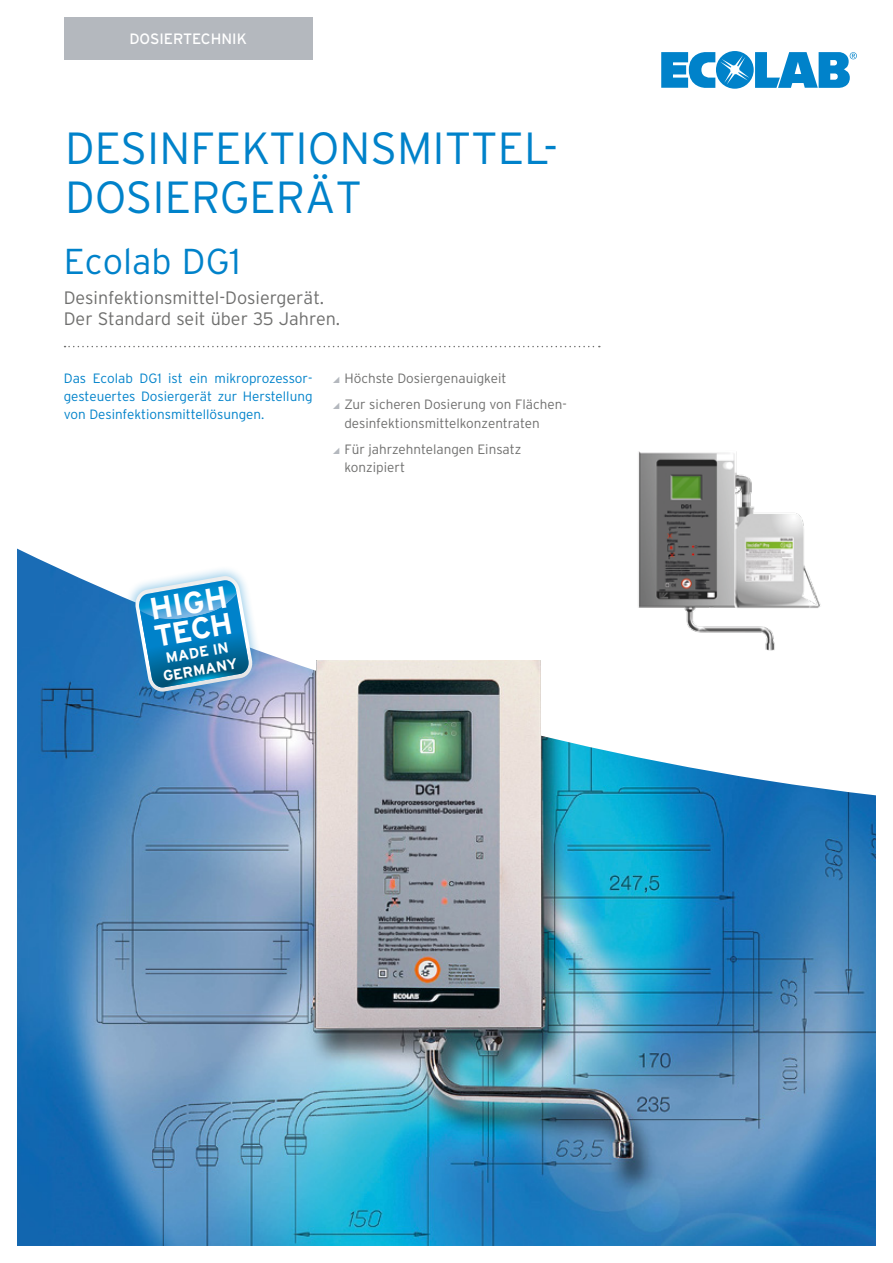
<style>
.page{position:relative;width:893px;height:1263px;background:#fff}
.page>*{position:absolute;margin:0;border:0;box-sizing:border-box;transform-origin:0 0}
.Headline_Titel{font:300 45px/49.5px "Interstate";color:#0082ca}
.Produktname{font:300 36px "Interstate";color:#0082ca}
.t1{font:700 30.9px "Interstate";color:#fff}
.t2{font:700 30.15px "Interstate";color:#fff}
.Produktbeschreibung{font:300 18px/21.6px "Interstate";color:#6f6f6e}
.Kategorie{font:15px "Interstate";color:#fff}
.t3{font:700 14.7px/17.7px "Interstate";color:#fff;text-align:center}
.t4{font:300 13.5px/18px "Interstate";color:#6f6f6e}
.Bodytext{font:300 13.5px/18px "Interstate";color:#0082ca;text-align:justify}
.s1{color:#b4b8be}
</style>
<div class="page">
<svg style="left:65px;top:346px;width:535px;height:1px"></svg>
<svg style="left:661px;top:51px;width:196px;height:38px"></svg>
<img style="left:17px;top:549px;width:859px;height:697px">
<img style="left:316px;top:660px;width:225px;height:497px">
<div style="left:64px;top:17px;width:249px;height:43px;background:#b4b8be"></div>
<img style="left:619px;top:451px;width:211px;height:212px">
<svg style="left:119px;top:560px;width:150px;height:148px"></svg>
<img style="left:138px;top:580px;width:99px;height:41px">
<p class="Kategorie" style="left:129px;top:30px;width:119px">DOSIERTECHNIK</p>
<p class="Headline_Titel" style="left:65px;top:123px;width:494px">DESINFEKTIONSMITTEL-<br>DOSIERGERÄT</p>
<p class="Produktname" style="left:64px;top:241px;width:178px">Ecolab DG1</p>
<p class="Produktbeschreibung" style="left:64px;top:286px;width:278px">Desinfektionsmittel-Dosiergerät.<br>Der Standard seit über 35 Jahren.</p>
<p class="Bodytext" style="left:64px;top:369px;width:250px">Das Ecolab DG1 ist ein mikroprozessor&shy;gesteuertes Dosiergerät zur Herstellung von Desinfektionsmittellösungen.</p>
<p class="t4" style="left:332px;top:369px;width:176px"><span class="s1">◢</span> Höchste Dosiergenauigkeit</p>
<p class="t4" style="left:344px;top:396px;width:224px;text-indent:-13px"><span class="s1">◢</span> Zur sicheren Dosierung von Flächen&shy;desinfektionsmittelkonzentraten</p>
<p class="t4" style="left:344px;top:440px;width:178px;text-indent:-13px"><span class="s1">◢</span> Für jahrzehntelangen Einsatz konzipiert</p>
<p class="t1" style="left:147px;top:593px;width:80px;rotate:-10deg">HIGH</p>
<p class="t2" style="left:152px;top:620px;width:80px;rotate:-10deg">TECH</p>
<p class="t3" style="left:159px;top:650px;width:77px;rotate:-10deg">MADE IN<br>GERMANY</p>
</div>
